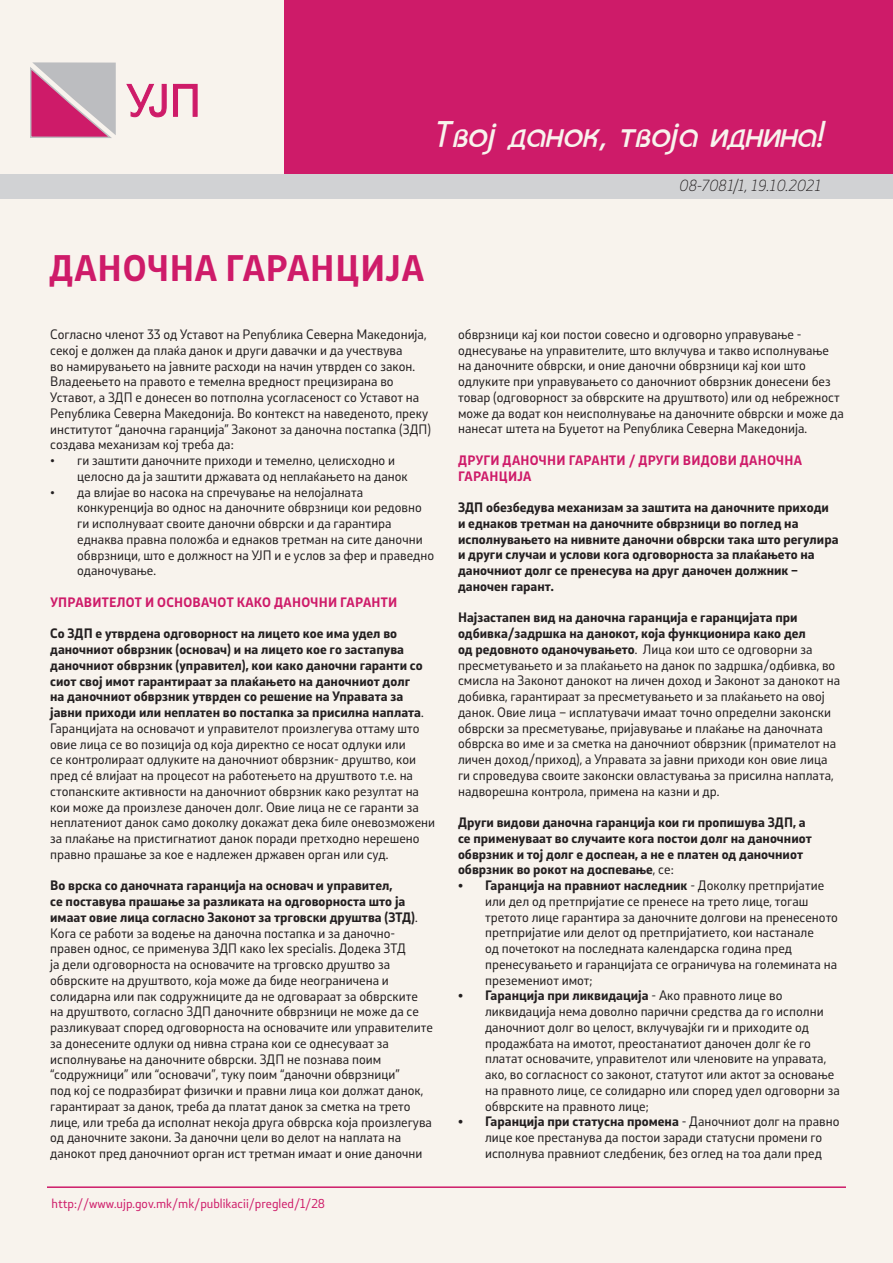
<style>
.page{position:relative;width:893px;height:1263px;background:#f8f3ed}
.page>*{position:absolute;margin:0;border:0;box-sizing:border-box;transform-origin:0 0}
.t1{font:italic 40.5px "C Bahamas";color:#f8f3ed}
.t2{font:700 34.5px "Stobi Sans";letter-spacing:.02em;color:#ce1b69}
.t3{font:300 15px "Stobi Sans It";color:#231f20}
.t4{font:12.75px/15.8px "Stobi Sans";color:#231f20}
.t5{font:700 12.75px/15.8px "Stobi Sans";color:#231f20}
.t6{font:700 12.75px/15.8px "Stobi Sans";letter-spacing:.02em;color:#ce1b69}
.t7{font:12px "Stobi Sans";color:#ce1b69}
.s1{font-weight:700}
.s2{font-weight:400}
</style>
<div class="page">
<div style="left:285px;top:0;width:608px;height:198px;background:#ce1b69"></div>
<div style="left:0;top:174px;width:893px;height:25px;background:#d1d2d4"></div>
<svg style="left:126px;top:84px;width:41px;height:33px"></svg>
<svg style="left:173px;top:84px;width:25px;height:33px"></svg>
<svg style="left:30px;top:62px;width:86px;height:76px;background:#c883a2"></svg>
<hr style="left:47px;top:1186px;width:799px;height:2px;background:#ce1b69">
<h1 class="t1" style="left:433px;top:117px;width:394px">Tvoj danok, tvoja idnina!</h1>
<p class="t3" style="left:679px;top:176px;width:144px">08-7081/1, 19.10.2021</p>
<h2 class="t2" style="left:49px;top:245px;width:376px">ДАНОЧНА ГАРАНЦИЈА</h2>
<p class="t4" style="left:50px;top:326px;width:382px">Согласно членот 33 од Уставот на Република Северна Македонија, секој е должен да плаќа данок и други давачки и да учествува<br>во намирувањето на јавните расходи на начин утврден со закон.<br>Владеењето на правото е темелна вредност прецизирана во Уставот, а ЗДП е донесен во потполна усогласеност со Уставот на Република Северна Македонија. Во контекст на наведеното, преку институтот “даночна гаранција” Законот за даночна постапка (ЗДП) создава механизам кој треба да:</p>
<p class="t4" style="left:77px;top:452px;width:332px;text-indent:-27px">• ги заштити даночните приходи и темелно, целисходно и целосно да ја заштити државата од неплаќањето на данок</p>
<p class="t4" style="left:77px;top:484px;width:359px;text-indent:-27px">• да влијае во насока на спречување на нелојалната конкуренција во однос на даночните обврзници кои редовно ги исполнуваат своите даночни обврски и да гарантира еднаква правна положба и еднаков третман на сите даночни обврзници, што е должност на УЈП и е услов за фер и праведно оданочување.</p>
<p class="t6" style="left:50px;top:594px;width:348px">УПРАВИТЕЛОТ И ОСНОВАЧОТ КАКО ДАНОЧНИ ГАРАНТИ</p>
<p class="t4" style="left:50px;top:625px;width:386px"><span class="s1">Со ЗДП е утврдена одговорност на лицето кое има удел во даночниот обврзник (основач) и на лицето кое го застапува даночниот обврзник (управител), кои како даночни гаранти со сиот свој имот гарантираат за плаќањето на даночниот долг<br>на даночниот обврзник утврден со решение на Управата за јавни приходи или неплатен во постапка за присилна наплата</span>.<br>Гаранцијата на основачот и управителот произлегува оттаму што овие лица се во позиција од која директно се носат одлуки или<br>се контролираат одлуките на даночниот обврзник- друштво, кои пред сé влијаат на процесот на работењето на друштвото т.е. на стопанските активности на даночниот обврзник како резултат на кои може да произлезе даночен долг. Овие лица не се гаранти за неплатениот данок само доколку докажат дека биле оневозможени за плаќање на пристигнатиот данок поради претходно нерешено правно прашање за кое е надлежен државен орган или суд.</p>
<p class="t4" style="left:50px;top:877px;width:384px"><span class="s1">Во врска со даночната гаранција на основач и управител,<br>се поставува прашање за разликата на одговорноста што ја имаат овие лица согласно Законот за трговски друштва (ЗТД)</span>.<br>Кога се работи за водење на даночна постапка и за даночно&shy;правен однос, се применува ЗДП како lex specialis. Додека ЗТД<br>ја дели одговорноста на основачите на трговско друштво за обврските на друштвото, која може да биде неограничена и солидарна или пак содружниците да не одговараат за обврските на друштвото, согласно ЗДП даночните обврзници не може да се разликуваат според одговорноста на основачите или управителите за донесените одлуки од нивна страна кои се однесуваат за исполнување на даночните обврски. ЗДП не познава поим “содружници” или “основачи”, туку поим “даночни обврзници”<br>под кој се подразбират физички и правни лица кои должат данок, гарантираат за данок, треба да платат данок за сметка на трето лице, или треба да исполнат некоја друга обврска која произлегува од даночните закони. За даночни цели во делот на наплата на данокот пред даночниот орган ист третман имаат и оние даночни</p>
<p class="t7" style="left:51px;top:1195px;width:275px">http://www.ujp.gov.mk/mk/publikacii/pregled/1/28</p>
<p class="t4" style="left:458px;top:326px;width:387px">обврзници кај кои постои совесно и одговорно управување - однесување на управителите, што вклучува и такво исполнување на даночните обврски, и оние даночни обврзници кај кои што одлуките при управувањето со даночниот обврзник донесени без товар (одговорност за обврските на друштвото) или од небрежност може да водат кон неисполнување на даночните обврски и може да нанесат штета на Буџетот на Република Северна Македонија.</p>
<p class="t6" style="left:458px;top:452px;width:345px">ДРУГИ ДАНОЧНИ ГАРАНТИ / ДРУГИ ВИДОВИ ДАНОЧНА<br>ГАРАНЦИЈА</p>
<p class="t5" style="left:458px;top:499px;width:382px">ЗДП обезбедува механизам за заштита на даночните приходи и еднаков третман на даночните обврзници во поглед на исполнувањето на нивните даночни обврски така што регулира и други случаи и услови кога одговорноста за плаќањето на даночниот долг се пренесува на друг даночен должник – даночен гарант.</p>
<p class="t4" style="left:458px;top:609px;width:384px"><span class="s1">Најзастапен вид на даночна гаранција е гаранцијата при одбивка/задршка на данокот, која функционира како дел<br>од редовното оданочувањето</span>. Лица кои што се одговорни за пресметувањето и за плаќањето на данок по задршка/одбивка, во смисла на Законот данокот на личен доход и Законот за данокот на добивка, гарантираат за пресметувањето и за плаќањето на овој данок. Овие лица – исплатувачи имаат точно определни законски обврски за пресметување, пријавување и плаќање на даночната обврска во име и за сметка на даночниот обврзник (примателот на личен доход/приход), а Управата за јавни приходи кон овие лица ги спроведува своите законски овластувања за присилна наплата, надворешна контрола, примена на казни и др.</p>
<p class="t5" style="left:458px;top:814px;width:355px">Други видови даночна гаранција кои ги пропишува ЗДП, а се применуваат во случаите кога постои долг на даночниот обврзник и тој долг е доспеан, а не е платен од даночниот обврзник во рокот на доспевање<span class="s2">, се:</span></p>
<p class="t4" style="left:485px;top:877px;width:354px;text-indent:-27px"><span class="s1">• Гаранција на правниот наследник</span> - Доколку претпријатие или дел од претпријатие се пренесе на трето лице, тогаш третото лице гарантира за даночните долгови на пренесеното претпријатие или делот од претпријатието, кои настанале<br>од почетокот на последната календарска година пред пренесувањето и гаранцијата се ограничува на големината на преземениот имот;</p>
<p class="t4" style="left:485px;top:987px;width:356px;text-indent:-27px"><span class="s1">• Гаранција при ликвидација</span> - Ако правното лице во ликвидација нема доволно парични средства да го исполни даночниот долг во целост, вклучувајќи ги и приходите од продажбата на имотот, преостанатиот даночен долг ќе го платат основачите, управителот или членовите на управата, ако, во согласност со законот, статутот или актот за основање на правното лице, се солидарно или според удел одговорни за обврските на правното лице;</p>
<p class="t4" style="left:485px;top:1113px;width:356px;text-indent:-27px"><span class="s1">• Гаранција при статусна промена</span> - Даночниот долг на правно лице кое престанува да постои заради статусни промени го исполнува правниот следбеник, без оглед на тоа дали пред</p>
</div>
